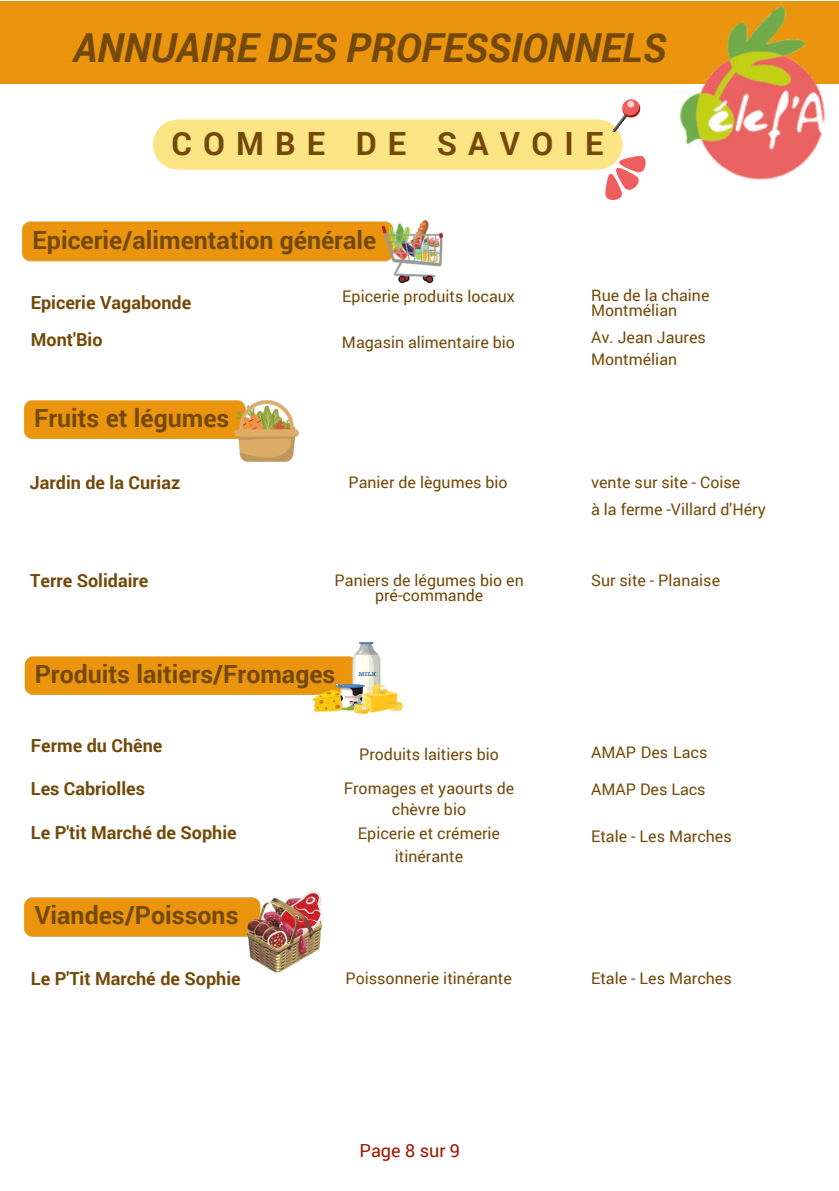
<style>
.page{position:relative;width:839px;height:1191px;background:#fff}
.page>*{position:absolute;margin:0;border:0;box-sizing:border-box;transform-origin:0 0}
.t1{font:italic 700 40px "Roboto";color:#744908}
.t2{font:700 32px "Roboto";letter-spacing:.35em;color:#744908}
.t3{font:700 25px "Roboto";color:#744908}
.t4{font:700 18px/37.6px "Roboto";color:#744908}
.t5{font:18px "Roboto";color:#9e1600}
.t6{font:16px/15px "Roboto";color:#744908;text-align:center}
</style>
<div class="page">
<div style="left:25px;top:656px;width:289px;height:39px;background:#ea950d"></div>
<img style="left:23px;top:400px;width:276px;height:62px">
<img style="left:23px;top:891px;width:300px;height:82px">
<img style="left:314px;top:643px;width:88px;height:71px">
<img style="left:21px;top:220px;width:422px;height:64px">
<img style="left:0;top:1px;width:838px;height:199px">
<p class="t1" style="left:73px;top:21px;width:594px">ANNUAIRE DES PROFESSIONNELS</p>
<p class="t2" style="left:171px;top:121px;width:433px">COMBE DE SAVOIE</p>
<h3 class="t3" style="left:33px;top:222px;width:345px">Epicerie/alimentation générale</h3>
<p class="t4" style="left:31px;top:283px;width:162px">Epicerie Vagabonde<br>Mont'Bio</p>
<p class="t6" style="left:342px;top:288px;width:174px">Epicerie produits locaux</p>
<p class="t6" style="left:342px;top:334px;width:174px">Magasin alimentaire bio</p>
<h1 class="t3" style="left:34px;top:400px;width:197px">Fruits et légumes</h1>
<p class="t4" style="left:30px;top:463px;width:152px">Jardin de la Curiaz</p>
<p class="t6" style="left:348px;top:475px;width:161px">Panier de lègumes bio</p>
<p class="t4" style="left:30px;top:561px;width:120px">Terre Solidaire</p>
<p class="t6" style="left:334px;top:572px;width:191px">Paniers de légumes bio en pré-commande</p>
<p class="t3" style="left:35px;top:657px;width:302px">Produits laitiers/Fromages</p>
<p class="t4" style="left:31px;top:726px;width:133px">Ferme du Chêne</p>
<p class="t4" style="left:31px;top:769px;width:115px">Les Cabriolles</p>
<p class="t4" style="left:31px;top:813px;width:207px">Le P'tit Marché de Sophie</p>
<h2 class="t3" style="left:35px;top:898px;width:205px">Viandes/Poissons</h2>
<h4 class="t4" style="left:31px;top:959px;width:211px">Le P'Tit Marché de Sophie</h4>
<h4 class="t6" style="left:344px;top:736px;width:172px;line-height:34.4px">Produits laitiers bio<br>Fromages et yaourts de</h4>
<p class="t6" style="left:392px;top:801px;width:76px">chèvre bio</p>
<p class="t6" style="left:358px;top:825px;width:144px">Epicerie et crémerie</p>
<h4 class="t6" style="left:395px;top:848px;width:70px">itinérante</h4>
<h3 class="t6" style="left:345px;top:970px;width:168px">Poissonnerie itinérante</h3>
<p class="t5" style="left:359px;top:1138px;width:102px">Page 8 sur 9</p>
<p class="t6" style="left:591px;top:287px;width:120px;text-align:left">Rue de la chaine<br>Montmélian</p>
<h3 class="t6" style="left:591px;top:329px;width:116px">Av. Jean Jaures</h3>
<h4 class="t6" style="left:591px;top:351px;width:88px">Montmélian</h4>
<p class="t6" style="left:591px;top:469px;width:176px;line-height:27px;text-align:left">vente sur site - Coise<br>à la ferme -Villard d'Héry</p>
<p class="t6" style="left:591px;top:572px;width:130px">Sur site - Planaise</p>
<p class="t6" style="left:591px;top:744px;width:118px">AMAP Des Lacs</p>
<p class="t6" style="left:591px;top:782px;width:116px">AMAP Des Lacs</p>
<p class="t6" style="left:591px;top:828px;width:142px">Etale - Les Marches</p>
<p class="t6" style="left:591px;top:970px;width:142px">Etale - Les Marches</p>
</div>
